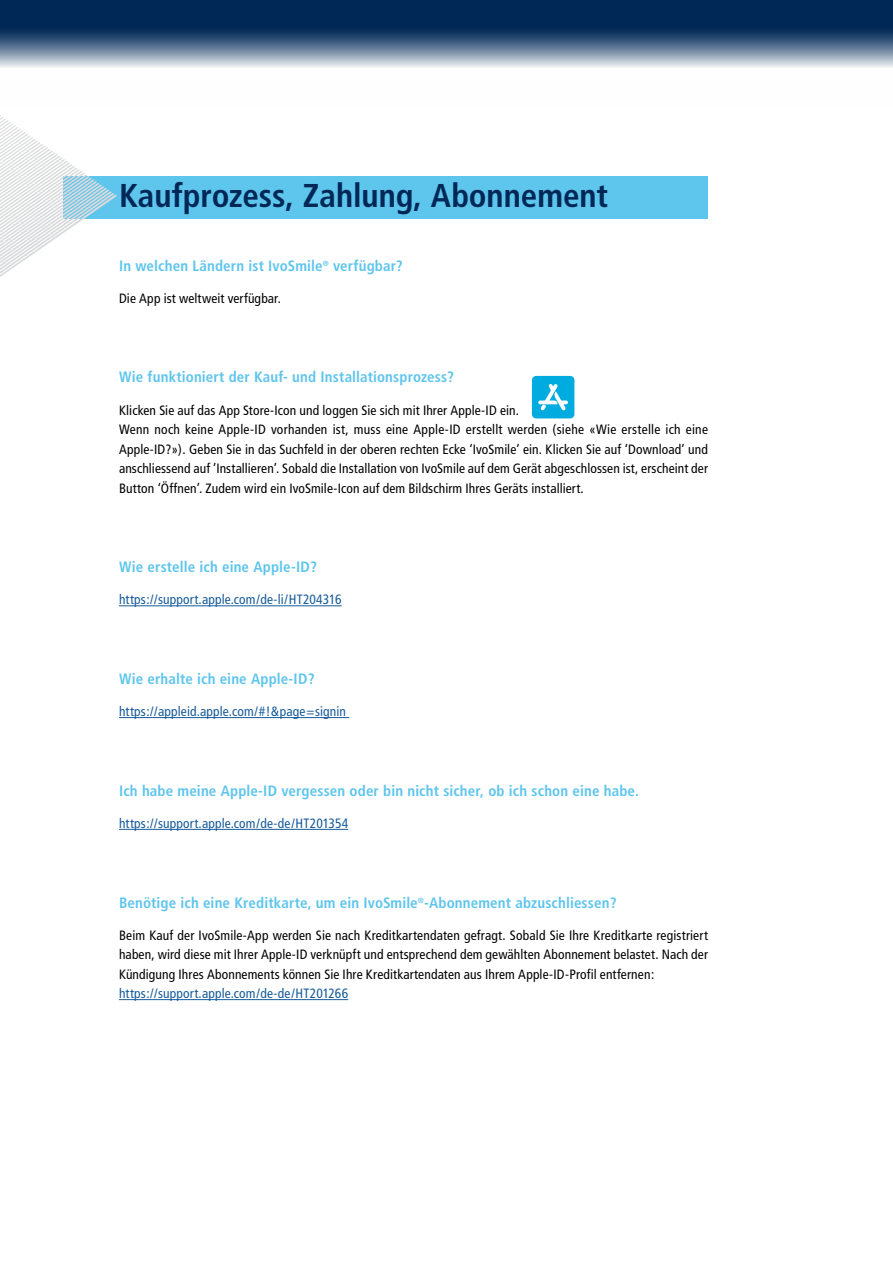
<style>
.page{position:relative;width:893px;height:1263px;background:#fff}
.page>*{position:absolute;margin:0;border:0;box-sizing:border-box;transform-origin:0 0}
.t1{font:700 condensed 33px "Frutiger";color:#002857}
.t2{font:700 condensed 15px "Frutiger";letter-spacing:.01em;color:#5ec5ed}
.t3{font:condensed 13.5px/19.5px "Frutiger";letter-spacing:.01em;color:#000}
.t4{font:condensed 13.5px "Frutiger";letter-spacing:.01em;color:#165b9a}
</style>
<div class="page">
<svg style="left:0;top:0;width:893px;height:67px;background:#3c5a7e"></svg>
<div style="left:64px;top:176px;width:644px;height:43px;background:#5ec5ed"></div>
<hr style="left:119px;top:605px;width:223px;height:1px;background:#165b9a">
<hr style="left:119px;top:717px;width:230px;height:1px;background:#165b9a">
<hr style="left:119px;top:829px;width:229px;height:1px;background:#165b9a">
<hr style="left:119px;top:999px;width:229px;height:1px;background:#165b9a">
<svg style="left:532px;top:376px;width:42px;height:42px;background:#27b8e3"></svg>
<svg style="left:0;top:115px;width:117px;height:162px"></svg>
<h1 class="t1" style="left:119px;top:176px;width:491px">Kaufprozess, Zahlung, Abonnement</h1>
<p class="t2" style="left:119px;top:257px;width:285px">In welchen Ländern ist IvoSmile<sup>®</sup> verfügbar?</p>
<p class="t3" style="left:119px;top:289px;width:163px">Die App ist weltweit verfügbar.</p>
<p class="t2" style="left:119px;top:368px;width:337px">Wie funktioniert der Kauf- und Installationsprozess?</p>
<p class="t3" style="left:119px;top:400px;width:590px">Klicken Sie auf das App Store-Icon und loggen Sie sich mit Ihrer Apple-ID ein.<br>Wenn noch keine Apple-ID vorhanden ist, muss eine Apple-ID erstellt werden (siehe «Wie erstelle ich eine Apple-ID?»). Geben Sie in das Suchfeld in der oberen rechten Ecke ‘IvoSmile’ ein. Klicken Sie auf ‘Download’ und anschliessend auf ’Installieren’. Sobald die Installation von IvoSmile auf dem Gerät abgeschlossen ist, erscheint der Button ‘Öffnen’. Zudem wird ein IvoSmile-Icon auf dem Bildschirm Ihres Geräts installiert.</p>
<p class="t2" style="left:119px;top:558px;width:199px">Wie erstelle ich eine Apple-ID?</p>
<p class="t4" style="left:119px;top:592px;width:224px">https://support.apple.com/de-li/HT204316</p>
<p class="t2" style="left:119px;top:670px;width:197px">Wie erhalte ich eine Apple-ID?</p>
<p class="t4" style="left:119px;top:704px;width:228px">https://appleid.apple.com/#!&amp;page=signin</p>
<p class="t2" style="left:119px;top:782px;width:521px">Ich habe meine Apple-ID vergessen oder bin nicht sicher, ob ich schon eine habe.</p>
<p class="t4" style="left:119px;top:815px;width:231px">https://support.apple.com/de-de/HT201354</p>
<p class="t2" style="left:119px;top:893px;width:499px">Benötige ich eine Kreditkarte, um ein IvoSmile<sup>®</sup>-Abonnement abzuschliessen?</p>
<p class="t3" style="left:119px;top:925px;width:590px;text-align:justify">Beim Kauf der IvoSmile-App werden Sie nach Kreditkartendaten gefragt. Sobald Sie Ihre Kreditkarte registriert haben, wird diese mit Ihrer Apple-ID verknüpft und entsprechend dem gewählten Abonnement belastet. Nach der Kündigung Ihres Abonnements können Sie Ihre Kreditkartendaten aus Ihrem Apple-ID-Profil entfernen:</p>
<p class="t4" style="left:119px;top:986px;width:231px">https://support.apple.com/de-de/HT201266</p>
</div>
